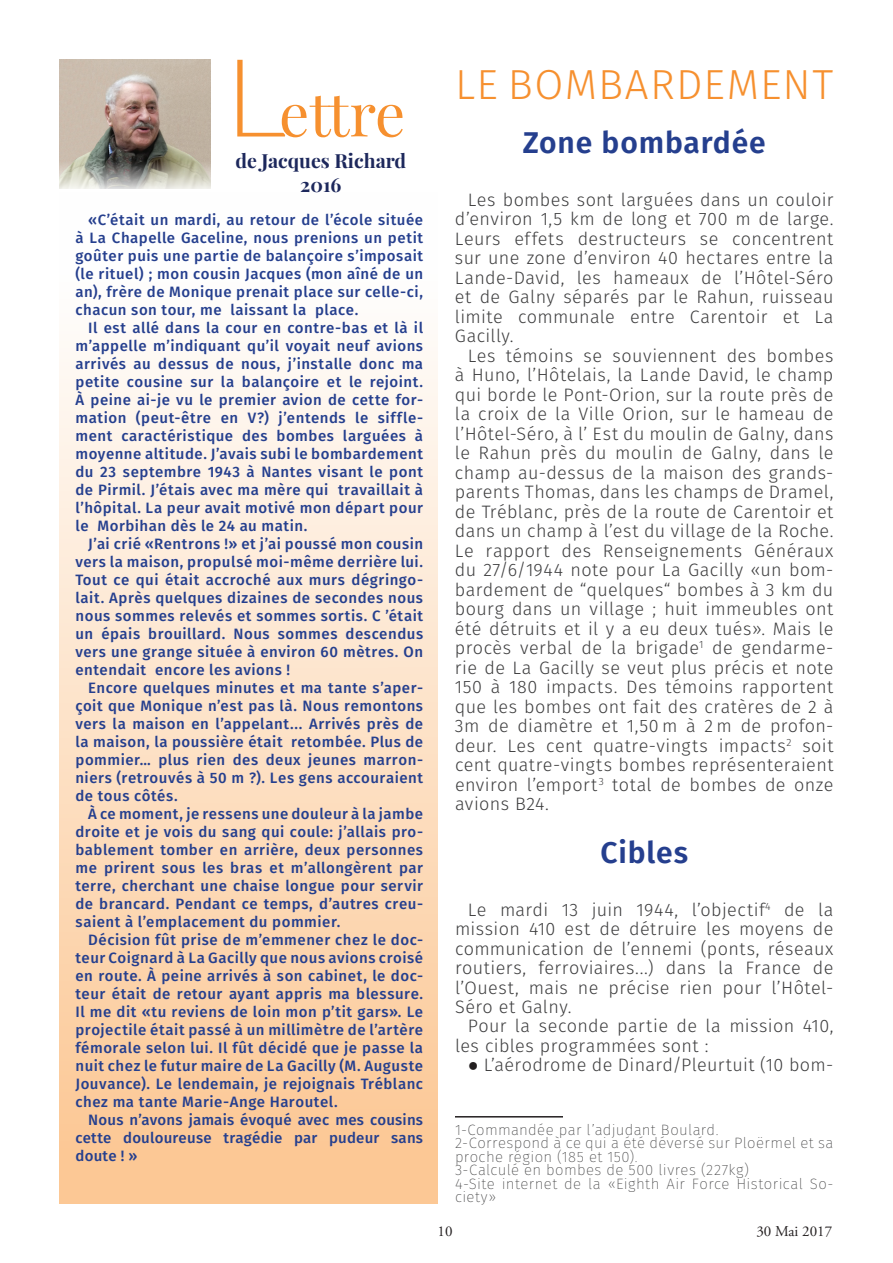
<style>
.page{position:relative;width:893px;height:1263px;background:#fff}
.page>*{position:absolute;margin:0;border:0;box-sizing:border-box;transform-origin:0 0}
.t1{font:60px "Playfair Display";letter-spacing:-.01em;color:#f6902f}
.t2{font:300 42px "Fira Sans";letter-spacing:.025em;color:#f6902f}
.t3{font:600 30px "Fira Sans";letter-spacing:.03em;color:#253f8e}
.t4{font:700 19.5px/24px "Playfair Display";color:#1d285c;text-align:center}
.t5{font:300 18px/19.5px "Fira Sans";letter-spacing:.02em;color:#3e3e3f;text-align:justify}
.t6{font:500 15px/18px "Fira Sans";letter-spacing:.035em;color:#253f8e;text-align:justify}
.t7{font:200 15px/13.5px "Fira Sans";letter-spacing:.03em;color:#3e3e3f}
.t8{font:15px "Adobe Garamond Pro";color:#231f20}
.s1{font-family:"Fira Sans";font-weight:200;font-size:112.5px}
.s2{font-family:"Times New Roman";font-weight:400;color:#231f20}
</style>
<div class="page">
<div style="left:60px;top:192px;width:378px;height:1011px;background:linear-gradient(to bottom,#feffff,#fcc590)"></div>
<img style="left:60px;top:60px;width:150px;height:129px">
<hr style="left:455px;top:1116px;width:108px;height:1px;background:#231f20">
<h1 class="t1" style="left:219px;top:76px;width:187px"><span class="s1">L</span>ettre</h1>
<h3 class="t4" style="left:236px;top:149px;width:172px">de Jacques Richard<br>2016</h3>
<p class="t6" style="left:75px;top:210px;width:349px;text-indent:13px">«C’était un mardi, au retour de l’école située à La Chapelle Gaceline, nous prenions un petit goûter puis une partie de balançoire s’imposait (le rituel) ; mon cousin Jacques (mon aîné de un an), frère de Monique prenait place sur celle-ci, chacun son tour, me laissant la place.</p>
<p class="t6" style="left:75px;top:318px;width:349px;text-indent:13px">Il est allé dans la cour en contre-bas et là il m’appelle m’indiquant qu’il voyait neuf avions arrivés au dessus de nous, j’installe donc ma petite cousine sur la balançoire et le rejoint.<br>À peine ai-je vu le premier avion de cette for&shy;mation (peut-être en V?) j’entends le siffle&shy;ment caractéristique des bombes larguées à moyenne altitude. J’avais subi le bombardement du 23 septembre 1943 à Nantes visant le pont de Pirmil. J’étais avec ma mère qui travaillait à l’hôpital. La peur avait motivé mon départ pour le Morbihan dès le 24 au matin.</p>
<p class="t6" style="left:75px;top:534px;width:349px;text-indent:13px">J’ai crié «Rentrons !» et j’ai poussé mon cousin vers la maison, propulsé moi-même derrière lui.<br>Tout ce qui était accroché aux murs dégringo&shy;lait. Après quelques dizaines de secondes nous nous sommes relevés et sommes sortis. C ’était un épais brouillard. Nous sommes descendus vers une grange située à environ 60 mètres. On entendait encore les avions !</p>
<p class="t6" style="left:75px;top:678px;width:349px;text-indent:13px">Encore quelques minutes et ma tante s’aper&shy;çoit que Monique n’est pas là. Nous remontons vers la maison en l’appelant... Arrivés près de la maison, la poussière était retombée. Plus de pommier… plus rien des deux jeunes marron&shy;niers (retrouvés à 50 m ?). Les gens accouraient de tous côtés.</p>
<p class="t6" style="left:75px;top:804px;width:349px;text-indent:13px">À ce moment, je ressens une douleur à la jambe droite et je vois du sang qui coule: j’allais pro&shy;bablement tomber en arrière, deux personnes me prirent sous les bras et m’allongèrent par terre, cherchant une chaise longue pour servir de brancard. Pendant ce temps, d’autres creu&shy;saient à l’emplacement du pommier.</p>
<p class="t6" style="left:75px;top:930px;width:349px;text-indent:13px">Décision fût prise de m’emmener chez le doc&shy;teur Coignard à La Gacilly que nous avions croisé en route. À peine arrivés à son cabinet, le doc&shy;teur était de retour ayant appris ma blessure.<br>Il me dit «tu reviens de loin mon p’tit gars». Le projectile était passé à un millimètre de l’artère fémorale selon lui. Il fût décidé que je passe la nuit chez le futur maire de La Gacilly (M. Auguste Jouvance). Le lendemain, je rejoignais Tréblanc chez ma tante Marie-Ange Haroutel.</p>
<p class="t6" style="left:75px;top:1110px;width:349px;text-indent:13px">Nous n’avons jamais évoqué avec mes cousins cette douloureuse tragédie par pudeur sans doute ! »</p>
<h2 class="t2" style="left:455px;top:54px;width:168px">Le Bombar</h2>
<h2 class="t2" style="left:676px;top:54px;width:159px">dement</h2>
<h3 class="t3" style="left:523px;top:118px;width:244px">Zone bombardée</h3>
<p class="t5" style="left:455px;top:190px;width:380px;text-indent:13px">Les bombes sont larguées dans un couloir d’environ 1,5 km de long et 700 m de large.<br>Leurs effets destructeurs se concentrent sur une zone d’environ 40 hectares entre la Lande-David, les hameaux de l’Hôtel-Séro et de Galny séparés par le Rahun, ruisseau limite communale entre Carentoir et La Gacilly.</p>
<p class="t5" style="left:455px;top:346px;width:380px;text-indent:13px">Les témoins se souviennent des bombes à Huno, l’Hôtelais, la Lande David, le champ qui borde le Pont-Orion, sur la route près de la croix de la Ville Orion, sur le hameau de l’Hôtel-Séro, à l’ Est du moulin de Galny, dans le Rahun près du moulin de Galny, dans le champ au-dessus de la maison des grands&shy;parents Thomas, dans les champs de Dramel, de Tréblanc, près de la route de Carentoir et dans un champ à l’est du village de la Roche.<br>Le rapport des Renseignements Généraux du 27/6/1944 note pour La Gacilly «un bom&shy;bardement de “quelques“ bombes à 3 km du bourg dans un village ; huit immeubles ont été détruits et il y a eu deux tués». Mais le procès verbal de la brigade<sup>1</sup> de gendarme&shy;rie de La Gacilly se veut plus précis et note 150 à 180 impacts. Des témoins rapportent que les bombes ont fait des cratères de 2 à 3m de diamètre et 1,50 m à 2 m de profon&shy;deur. Les cent quatre-vingts impacts<sup>2</sup> soit cent quatre-vingts bombes représenteraient environ l’emport<sup>3</sup> total de bombes de onze avions B24.</p>
<h3 class="t3" style="left:600px;top:828px;width:89px">Cibles</h3>
<p class="t5" style="left:455px;top:899px;width:380px;text-indent:13px">Le mardi 13 juin 1944, l’objectif<sup>4</sup> de la mission 410 est de détruire les moyens de communication de l’ennemi (ponts, réseaux routiers, ferroviaires...) dans la France de l’Ouest, mais ne précise rien pour l’Hôtel-Séro et Galny.</p>
<p class="t5" style="left:455px;top:1016px;width:380px;text-indent:13px">Pour la seconde partie de la mission 410, les cibles programmées sont :</p>
<p class="t5" style="left:468px;top:1055px;width:367px"><span class="s2">●</span> L’aérodrome de Dinard/Pleurtuit (10 bom-</p>
<p class="t7" style="left:455px;top:1122px;width:380px">1-Commandée par l’adjudant Boulard.<br>2-Correspond à ce qui a été déversé sur Ploërmel et sa proche région (185 et 150).<br>3-Calculé en bombes de 500 livres (227kg)<br>4-Site internet de la «Eighth Air Force Historical So&shy;ciety»</p>
<p class="t8" style="left:438px;top:1222px;width:16px">10</p>
<p class="t8" style="left:756px;top:1222px;width:77px">30 Mai 2017</p>
</div>
